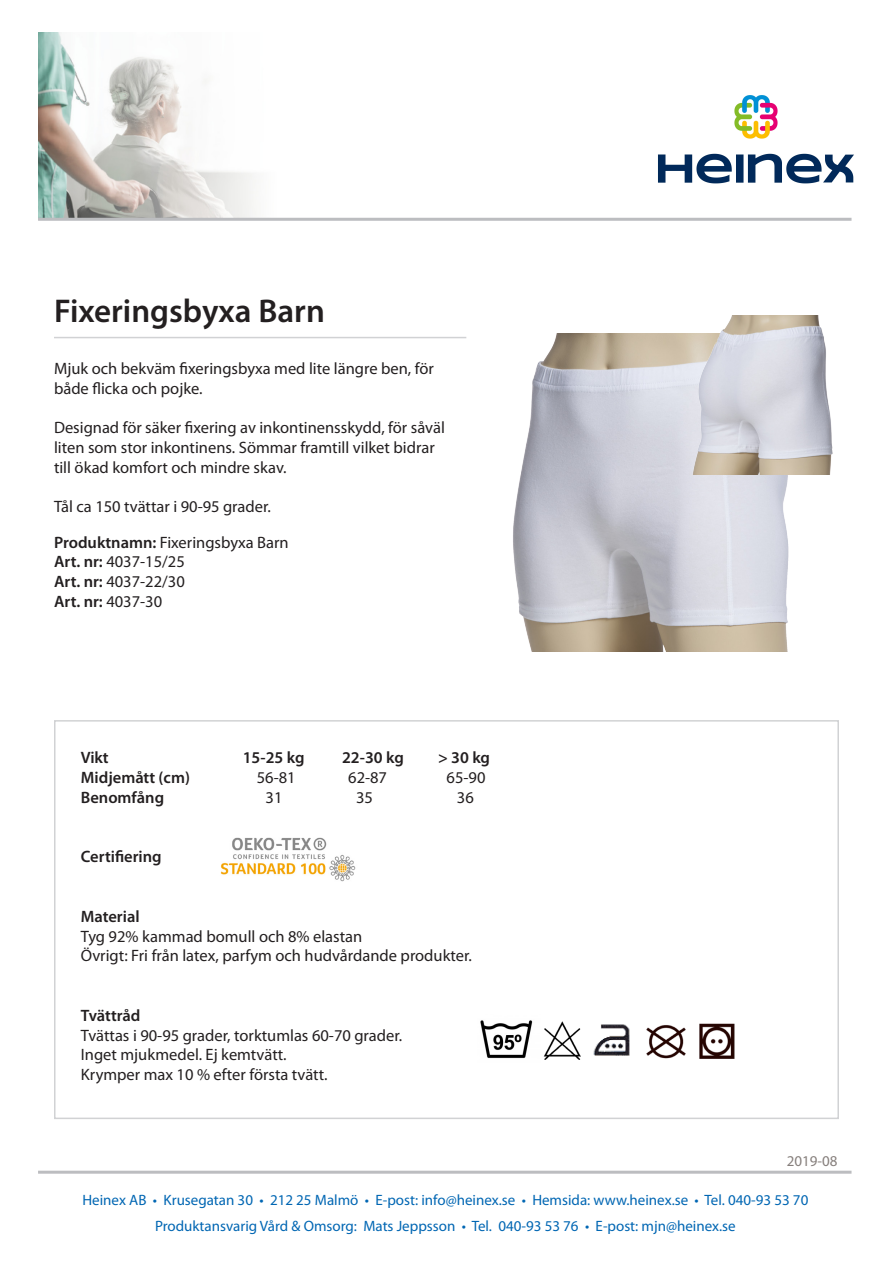
<style>
.page{position:relative;width:893px;height:1263px;background:#fff}
.page>*{position:absolute;margin:0;border:0;box-sizing:border-box;transform-origin:0 0}
.t1{font:600 33px "Myriad Pro";color:#231f20}
.t2{font:16.5px/19.8px "Myriad Pro";color:#231f20}
.t3{font:600 16.5px "Myriad Pro";color:#231f20}
.t4{font:15px "Myriad Pro";color:#0166b3}
.t5{font:15px "Myriad Pro";color:#867f7c}
.s1{font-weight:600}
</style>
<div class="page">
<img style="left:38px;top:33px;width:597px;height:185px">
<img style="left:658px;top:95px;width:196px;height:89px">
<hr style="left:54px;top:337px;width:412px;height:1px;background:#d1d2d4">
<hr style="left:38px;top:218px;width:813px;height:3px;background:#bcbdc0">
<hr style="left:38px;top:1171px;width:813px;height:3px;background:#bcbdc0">
<div style="left:54px;top:720px;width:785px;height:399px;border:2px solid #d1d2d4"></div>
<img style="left:593px;top:1024px;width:37px;height:32px">
<img style="left:646px;top:1025px;width:40px;height:34px">
<img style="left:699px;top:1024px;width:35px;height:35px">
<img style="left:543px;top:1022px;width:37px;height:37px">
<img style="left:480px;top:1020px;width:53px;height:39px">
<img style="left:513px;top:333px;width:276px;height:318px">
<img style="left:673px;top:315px;width:160px;height:160px">
<img style="left:220px;top:837px;width:136px;height:45px">
<p class="t1" style="left:54px;top:290px;width:272px">Fixeringsbyxa Barn</p>
<p class="t2" style="left:54px;top:358px;width:381px">Mjuk och bekväm fixeringsbyxa med lite längre ben, för både flicka och pojke.</p>
<p class="t2" style="left:54px;top:418px;width:392px">Designad för säker fixering av inkontinensskydd, för såväl liten som stor inkontinens. Sömmar framtill vilket bidrar till ökad komfort och mindre skav.</p>
<p class="t2" style="left:54px;top:489px;width:236px;line-height:35.1px">Tål ca 150 tvättar i 90-95 grader.<br><span class="s1">Produktnamn:</span> Fixeringsbyxa Barn</p>
<p class="t2" style="left:54px;top:552px;width:132px;text-align:justify"><span class="s1">Art. nr:</span> 4037-15/25<br><span class="s1">Art. nr:</span> 4037-22/30<br><span class="s1">Art. nr:</span> 4037-30</p>
<p class="t3" style="left:81px;top:747px;width:29px">Vikt</p>
<p class="t3" style="left:243px;top:747px;width:63px">15-25 kg</p>
<p class="t3" style="left:342px;top:747px;width:63px">22-30 kg</p>
<p class="t3" style="left:438px;top:747px;width:54px">&gt; 30 kg</p>
<p class="t3" style="left:81px;top:767px;width:111px">Midjemått (cm)</p>
<p class="t2" style="left:257px;top:767px;width:40px">56-81</p>
<p class="t2" style="left:348px;top:767px;width:40px">62-87</p>
<p class="t2" style="left:447px;top:767px;width:40px">65-90</p>
<p class="t3" style="left:81px;top:787px;width:85px">Benomfång</p>
<p class="t2" style="left:266px;top:787px;width:18px">31</p>
<p class="t2" style="left:356px;top:787px;width:18px">35</p>
<p class="t2" style="left:457px;top:787px;width:18px">36</p>
<p class="t3" style="left:81px;top:846px;width:82px">Certifiering</p>
<p class="t3" style="left:81px;top:906px;width:60px">Material</p>
<p class="t2" style="left:81px;top:926px;width:393px">Tyg 92% kammad bomull och 8% elastan<br>Övrigt: Fri från latex, parfym och hudvårdande produkter.</p>
<p class="t2" style="left:81px;top:1005px;width:323px"><span class="s1">Tvättråd<br></span>Tvättas i 90-95 grader, torktumlas 60-70 grader.<br>Inget mjukmedel. Ej kemtvätt.</p>
<p class="t2" style="left:81px;top:1064px;width:248px">Krymper max 10 % efter första tvätt.</p>
<p class="t5" style="left:787px;top:1151px;width:52px">2019-08</p>
<p class="t4" style="left:82px;top:1191px;width:727px">Heinex AB • Krusegatan 30 • 212 25 Malmö • E-post: info@heinex.se • Hemsida: www.heinex.se • Tel. 040-93 53 70</p>
<p class="t4" style="left:155px;top:1216px;width:582px">Produktansvarig Vård &amp; Omsorg: Mats Jeppsson • Tel. 040-93 53 76 • E-post: mjn@heinex.se</p>
</div>
